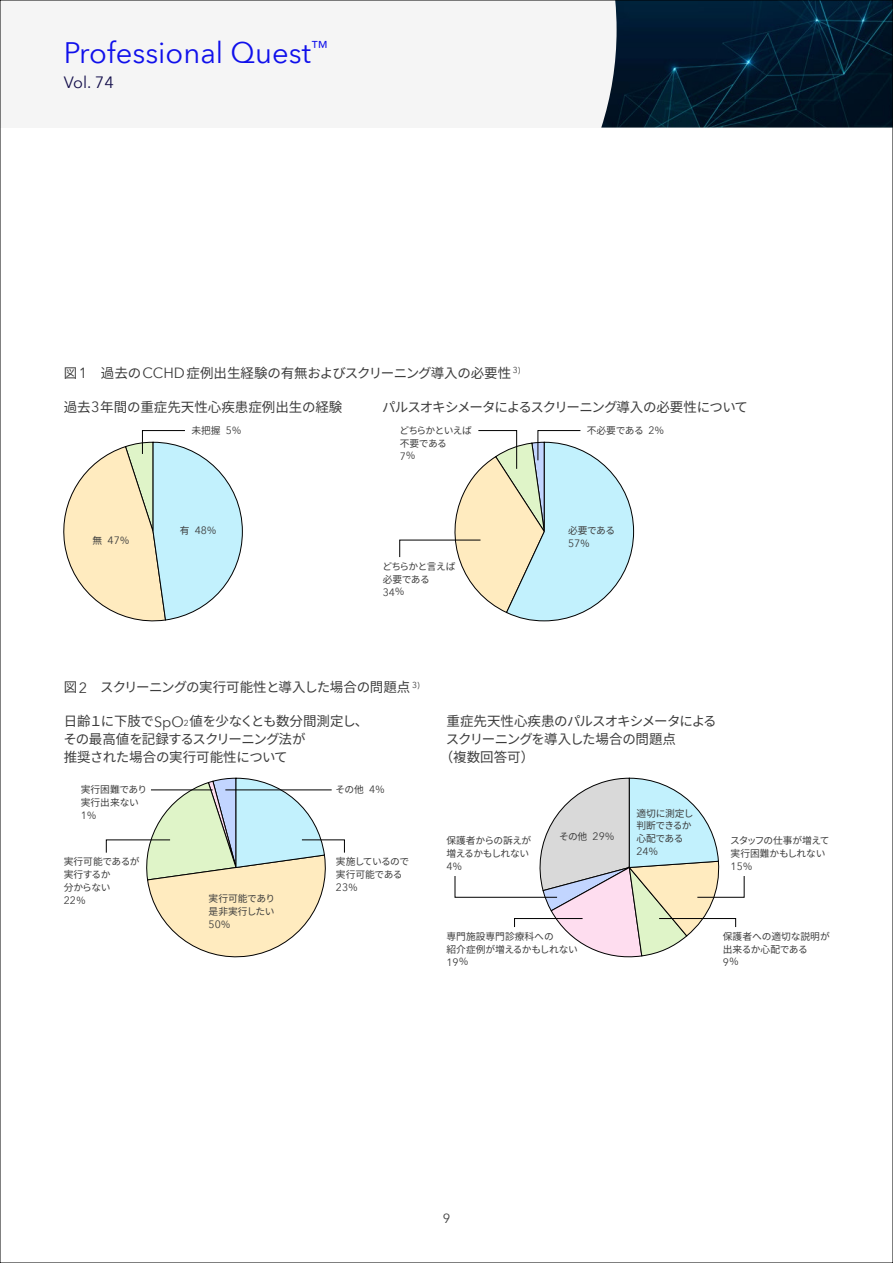
<style>
.page{position:relative;width:893px;height:1263px;background:#fff}
.page>*{position:absolute;margin:0;border:0;box-sizing:border-box;transform-origin:0 0}
.t1{font:29.1px "Avenir Next World";color:#1010eb}
.t2{font:16.2px "Avenir Next World";color:#140f4b}
.t3{font:13.5px/18px "Noto Sans JP";letter-spacing:-.02em;color:#3c3c3c}
.t4{font:13.5px "Noto Sans JP";letter-spacing:-.075em;color:#3c3c3c}
.t5{font:13.5px "Noto Sans JP";color:#3c3c3c}
.t6{font:13.5px "Noto Sans JP";letter-spacing:-.055em;color:#3c3c3c}
.t7{font:13.5px "Noto Sans JP";letter-spacing:-.065em;color:#3c3c3c}
.t8{font:12.9px "Avenir Next World";color:#3c3c3c}
.t9{font:10.5px "Avenir Next World";color:#3c3c3c}
.t10{font:9.75px/12.8px "Noto Sans JP";letter-spacing:-.035em;color:#3c3c3c}
.t11{font:9.75px/12.8px "Noto Sans JP";color:#3c3c3c}
.t12{font:9.75px/12.8px "Noto Sans JP";letter-spacing:-.055em;color:#3c3c3c}
.t13{font:9.75px/12.8px "Noto Sans JP";letter-spacing:-.005em;color:#3c3c3c}
.t14{font:9.75px/12.8px "Noto Sans JP";letter-spacing:-.015em;color:#3c3c3c}
.t15{font:9.75px/12.8px "Noto Sans JP";letter-spacing:-.06em;color:#3c3c3c}
.t16{font:9.75px/12.8px "Noto Sans JP";letter-spacing:-.065em;color:#3c3c3c}
.s1{font-family:"Avenir Next World";font-size:14.55px}
.s2{font-family:"Avenir Next World";font-size:10.5px}
.s3{font-family:"Noto Sans JP";font-size:9.75px}
.s4{font-family:"Avenir Next World";font-size:8.55px}
</style>
<div class="page">
<div style="left:0;top:0;width:893px;height:128px;background:#f5f5f5"></div>
<img style="left:601px;top:2px;width:290px;height:126px">
<svg style="left:63px;top:430px;width:180px;height:192px"></svg>
<svg style="left:106px;top:778px;width:239px;height:180px"></svg>
<svg style="left:455px;top:778px;width:290px;height:180px"></svg>
<svg style="left:399px;top:430px;width:235px;height:191px"></svg>
<h1 class="t1" style="left:64px;top:29px;width:266px">Professional Quest<sup>™</sup></h1>
<p class="t2" style="left:64px;top:69px;width:51px">Vol. 74</p>
<p class="t3" style="left:64px;top:364px;width:458px">図<span class="s1">1</span>　過去の<span class="s1">CCHD</span>症例出生経験の有無およびスクリーニング導入の必要性 <sup>3)</sup></p>
<p class="t5" style="left:64px;top:399px;width:280px">過去<span class="s1">3</span>年間の重症先天性心疾患症例出生の経験</p>
<p class="t4" style="left:382px;top:399px;width:367px">パルスオキシメータによるスクリーニング導入の必要性について</p>
<p class="t10" style="left:191px;top:424px;width:52px">未把握 <span class="s2">5</span>％</p>
<p class="t16" style="left:400px;top:424px;width:74px">どちらかといえば不要である</p>
<p class="t9" style="left:400px;top:447px;width:17px">7<span class="s3">％</span></p>
<p class="t10" style="left:587px;top:424px;width:79px">不必要である <span class="s2">2</span>％</p>
<p class="t10" style="left:93px;top:534px;width:38px">無 <span class="s2">47</span>％</p>
<p class="t10" style="left:180px;top:524px;width:38px">有 <span class="s2">48</span>％</p>
<p class="t10" style="left:568px;top:524px;width:49px">必要である</p>
<p class="t9" style="left:568px;top:535px;width:23px">57<span class="s3">％</span></p>
<p class="t15" style="left:383px;top:560px;width:74px">どちらかと言えば必要である</p>
<p class="t9" style="left:383px;top:583px;width:23px">34<span class="s3">％</span></p>
<p class="t3" style="left:64px;top:679px;width:357px">図<span class="s1">2</span>　スクリーニングの実行可能性と導入した場合の問題点 <sup>3)</sup></p>
<p class="t3" style="left:63px;top:713px;width:307px">日齢１に下肢で<span class="s1">SpO</span><span class="s4">2</span>値を少なくとも数分間測定し、その最高値を記録するスクリーニング法が<br>推奨された場合の実行可能性について</p>
<p class="t6" style="left:446px;top:714px;width:272px">重症先天性心疾患のパルスオキシメータによる</p>
<p class="t7" style="left:446px;top:732px;width:232px">スクリーニングを導入した場合の問題点</p>
<p class="t3" style="left:440px;top:749px;width:96px">（複数回答可）</p>
<p class="t11" style="left:81px;top:783px;width:68px">実行困難であり実行出来ない</p>
<p class="t9" style="left:81px;top:807px;width:17px">1<span class="s3">％</span></p>
<p class="t12" style="left:64px;top:856px;width:77px">実行可能であるが実行するか<br>分からない</p>
<p class="t9" style="left:64px;top:892px;width:23px">22<span class="s3">％</span></p>
<p class="t14" style="left:209px;top:892px;width:68px">実行可能であり是非実行したい</p>
<p class="t9" style="left:209px;top:916px;width:23px">50<span class="s3">％</span></p>
<p class="t10" style="left:336px;top:783px;width:51px">その他 <span class="s2">4</span>％</p>
<p class="t12" style="left:336px;top:856px;width:75px">実施しているので実行可能である</p>
<p class="t9" style="left:336px;top:879px;width:23px">23<span class="s3">％</span></p>
<p class="t10" style="left:446px;top:834px;width:86px">保護者からの訴えが増えるかもしれない</p>
<p class="t9" style="left:446px;top:858px;width:17px">4<span class="s3">％</span></p>
<p class="t10" style="left:559px;top:830px;width:57px">その他 <span class="s2">29</span>％</p>
<p class="t10" style="left:636px;top:807px;width:59px">適切に測定し判断できるか心配である</p>
<p class="t9" style="left:636px;top:843px;width:23px">24<span class="s3">％</span></p>
<p class="t10" style="left:730px;top:834px;width:101px">スタッフの仕事が増えて実行困難かもしれない</p>
<p class="t9" style="left:731px;top:858px;width:23px">15<span class="s3">％</span></p>
<p class="t11" style="left:446px;top:930px;width:133px">専門施設専門診療科への<br>紹介症例が増えるかもしれない</p>
<p class="t9" style="left:446px;top:953px;width:23px">19<span class="s3">％</span></p>
<p class="t13" style="left:723px;top:930px;width:108px">保護者への適切な説明が出来るか心配である</p>
<p class="t9" style="left:723px;top:953px;width:17px">9<span class="s3">％</span></p>
<p class="t8" style="left:443px;top:1208px;width:9px">9</p>
</div>
